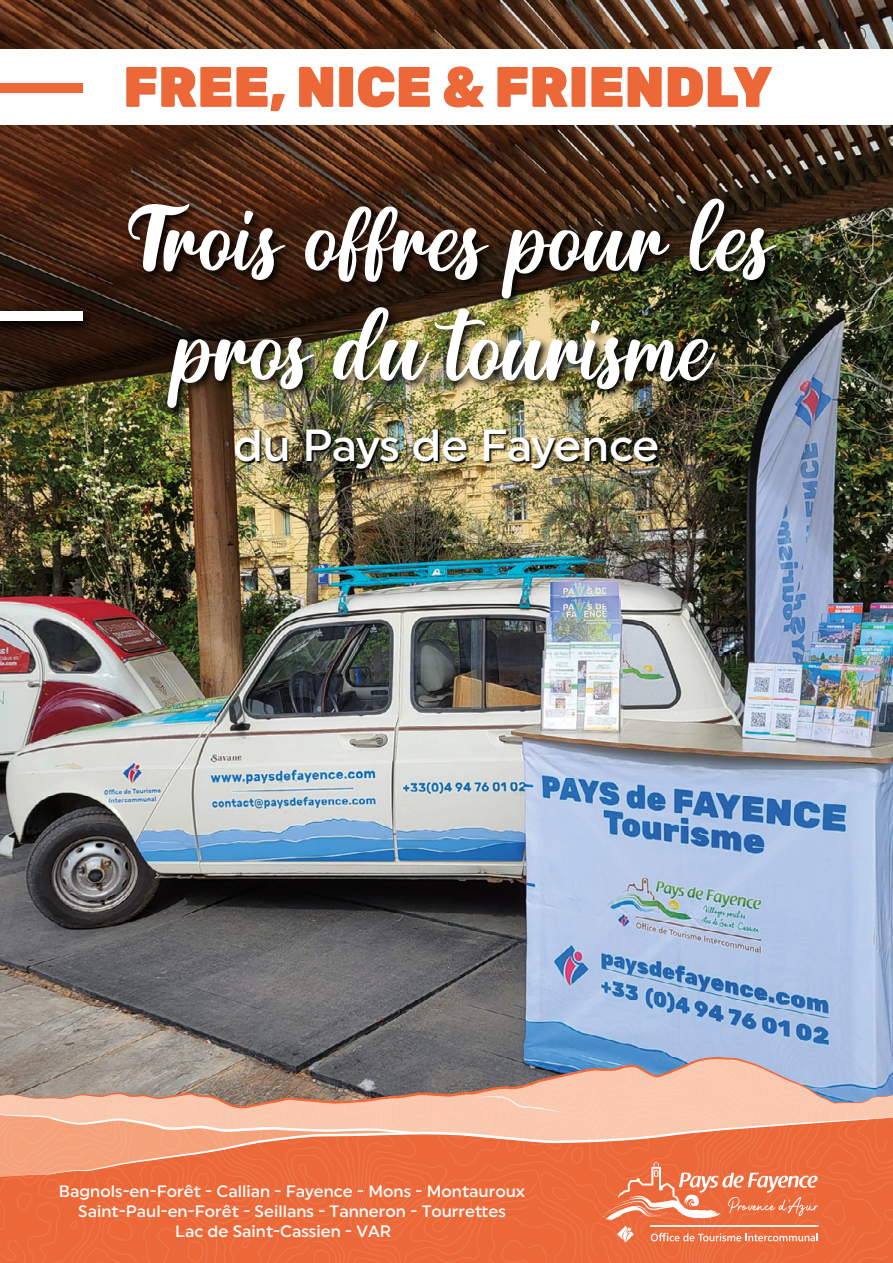
<style>
.page{position:relative;width:893px;height:1263px;background:#fff}
.page>*{position:absolute;margin:0;border:0;box-sizing:border-box;transform-origin:0 0}
.t1{font:italic 103.35px/109.4px "Hello Valentica";letter-spacing:.01em;color:#fff;text-align:center}
.t2{font:900 57px "Rubik";color:#ec6839;scale:.95 1}
.t3{font:500 45px "Uniform";letter-spacing:-.02em;color:#fff}
.t4{font:500 16.5px "Uniform";color:#fff}
</style>
<div class="page">
<img style="left:0;top:0;width:893px;height:1057px">
<svg style="left:0;top:1176px;width:893px;height:87px;background:#ec693b"></svg>
<svg style="left:563px;top:1111px;width:330px;height:65px;background:#f18d66"></svg>
<svg style="left:0;top:1057px;width:893px;height:51px;background:#a89995"></svg>
<svg style="left:0;top:1096px;width:563px;height:89px;background:#f19a77"></svg>
<div style="left:0;top:49px;width:893px;height:75px;background:#fff"></div>
<div style="left:0;top:84px;width:83px;height:9px;background:#ec6839"></div>
<img style="left:0;top:178px;width:893px;height:269px">
<img style="left:131px;top:422px;width:634px;height:71px">
<hr style="left:650px;top:1225px;width:169px;height:2px;background:#fff">
<svg style="left:599px;top:1162px;width:219px;height:80px;background:#ef845d"></svg>
<h2 class="t2" style="left:123px;top:55px;width:684px">FREE, NICE &amp; FRIENDLY</h2>
<h1 class="t1" style="left:124px;top:194px;width:643px">Trois offres pour les pros du tourisme</h1>
<h3 class="t3" style="left:234px;top:418px;width:427px">du Pays de Fayence</h3>
<p class="t4" style="left:59px;top:1181px;width:468px">Bagnols-en-Forêt - Callian - Fayence - Mons - Montauroux</p>
<p class="t4" style="left:78px;top:1202px;width:429px">Saint-Paul-en-Forêt - Seillans - Tanneron - Tourrettes</p>
<p class="t4" style="left:175px;top:1222px;width:217px">Lac de Saint-Cassien - VAR</p>
</div>
